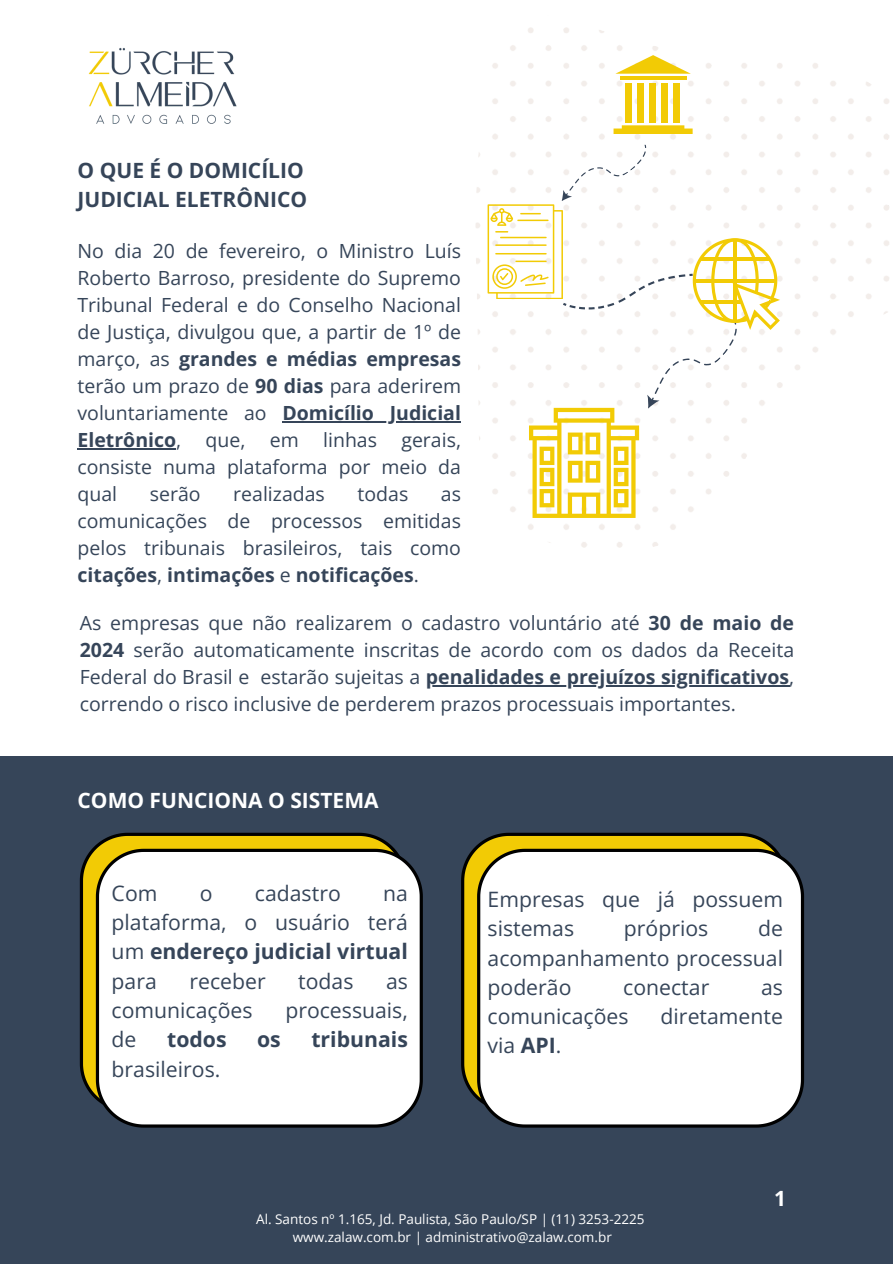
<style>
.page{position:relative;width:893px;height:1264px;background:#fff}
.page>*{position:absolute;margin:0;border:0;box-sizing:border-box;transform-origin:0 0}
.t1{font:21.15px/29.2px "Open Sans";color:#364559;text-align:justify}
.t2{font:700 21.15px "Open Sans";color:#364559}
.t3{font:700 21px/29.2px "Open Sans";color:#364559}
.t4{font:700 21px "Open Sans";color:#fff}
.t5{font:19.5px/27px "Open Sans";color:#364559;text-align:justify}
.t6{font:13.5px "Open Sans";color:#fff}
.s1{font-weight:700}
</style>
<div class="page">
<img style="left:88px;top:47px;width:149px;height:77px">
<svg style="left:475px;top:27px;width:414px;height:521px"></svg>
<div style="left:625px;top:83px;width:6px;height:39px;background:#f2cb05"></div>
<div style="left:637px;top:83px;width:6px;height:39px;background:#f2cb05"></div>
<div style="left:649px;top:83px;width:6px;height:39px;background:#f2cb05"></div>
<div style="left:661px;top:83px;width:7px;height:39px;background:#f2cb05"></div>
<div style="left:673px;top:83px;width:7px;height:39px;background:#f2cb05"></div>
<hr style="left:619px;top:77px;width:67px;height:3px;background:#f2cb05">
<svg style="left:615px;top:55px;width:75px;height:19px"></svg>
<svg style="left:487px;top:125px;width:293px;height:393px"></svg>
<div style="left:0;top:756px;width:892px;height:507px;background:#364559"></div>
<svg style="left:80px;top:832px;width:313px;height:266px"></svg>
<svg style="left:94px;top:847px;width:329px;height:280px"></svg>
<hr style="left:282px;top:421px;width:179px;height:1px;background:#364559">
<hr style="left:78px;top:448px;width:98px;height:1px;background:#364559">
<hr style="left:426px;top:685px;width:363px;height:1px;background:#364559">
<svg style="left:461px;top:832px;width:313px;height:265px"></svg>
<svg style="left:475px;top:847px;width:329px;height:280px"></svg>
<p class="t3" style="left:78px;top:155px;width:231px">O QUE É O DOMICÍLIO<br>JUDICIAL ELETRÔNICO</p>
<p class="t5" style="left:78px;top:237px;width:385px">No dia 20 de fevereiro, o Ministro Luís Roberto Barroso, presidente do Supremo Tribunal Federal e do Conselho Nacional de Justiça, divulgou que, a partir de 1º de março, as <span class="s1">grandes e médias empresas </span>terão um prazo de <span class="s1">90 dias</span> para aderirem voluntariamente ao</p>
<p class="t5" style="left:78px;top:399px;width:385px;text-indent:205px"><span class="s1">Domicílio Judicial Eletrônico</span>, que, em linhas gerais, consiste numa plataforma por meio da qual</p>
<p class="t5" style="left:150px;top:480px;width:52px">serão</p>
<p class="t5" style="left:233px;top:480px;width:93px">realizadas</p>
<p class="t5" style="left:357px;top:480px;width:52px">todas</p>
<p class="t5" style="left:78px;top:480px;width:385px;text-indent:363px">as comunicações de processos emitidas pelos tribunais brasileiros, tais como <span class="s1">citações</span>, <span class="s1">intimações</span> e <span class="s1">notificações</span>.</p>
<p class="t5" style="left:80px;top:609px;width:715px">As empresas que não realizarem o cadastro voluntário até <span class="s1">30 de maio de 2024</span> serão automaticamente inscritas de acordo com os dados da Receita Federal do Brasil e estarão sujeitas a <span class="s1">penalidades e prejuízos significativos</span>,</p>
<p class="t5" style="left:80px;top:690px;width:657px">correndo o risco inclusive de perderem prazos processuais importantes.</p>
<p class="t4" style="left:78px;top:785px;width:302px">COMO FUNCIONA O SISTEMA</p>
<h2 class="t1" style="left:112px;top:878px;width:47px">Com</h2>
<h2 class="t1" style="left:200px;top:878px;width:14px">o</h2>
<h2 class="t1" style="left:255px;top:878px;width:87px">cadastro</h2>
<h2 class="t1" style="left:112px;top:878px;width:298px;text-indent:271px">na plataforma, o usuário terá um <span class="s1">endereço judicial virtual </span>para</h2>
<h2 class="t1" style="left:189px;top:965px;width:78px">receber</h2>
<h2 class="t1" style="left:298px;top:965px;width:57px">todas</h2>
<h2 class="t1" style="left:386px;top:965px;width:23px">as</h2>
<h2 class="t1" style="left:112px;top:995px;width:142px">comunicações</h2>
<h2 class="t1" style="left:285px;top:995px;width:124px">processuais,</h2>
<h2 class="t1" style="left:112px;top:1024px;width:26px">de</h2>
<h2 class="t2" style="left:167px;top:1024px;width:61px">todos</h2>
<h2 class="t2" style="left:257px;top:1024px;width:25px">os</h2>
<h2 class="t2" style="left:311px;top:1024px;width:98px">tribunais</h2>
<h2 class="t1" style="left:112px;top:1053px;width:110px">brasileiros.</h2>
<h2 class="t1" style="left:487px;top:884px;width:297px">Empresas que já possuem sistemas</h2>
<h2 class="t1" style="left:624px;top:913px;width:86px">próprios</h2>
<h2 class="t1" style="left:487px;top:913px;width:297px;text-indent:270px">de acompanhamento processual poderão</h2>
<h2 class="t1" style="left:623px;top:971px;width:88px">conectar</h2>
<h2 class="t1" style="left:761px;top:971px;width:23px">as</h2>
<h2 class="t1" style="left:487px;top:1001px;width:142px">comunicações</h2>
<h2 class="t1" style="left:660px;top:1001px;width:124px">diretamente</h2>
<h2 class="t1" style="left:487px;top:1030px;width:75px">via <span class="s1">API</span>.</h2>
<h1 class="t4" style="left:774px;top:1183px;width:13px">1</h1>
<p class="t6" style="left:256px;top:1209px;width:390px">Al. Santos nº 1.165, Jd. Paulista, São Paulo/SP | (11) 3253-2225</p>
<p class="t6" style="left:293px;top:1227px;width:320px">www.zalaw.com.br | administrativo@zalaw.com.br</p>
</div>
